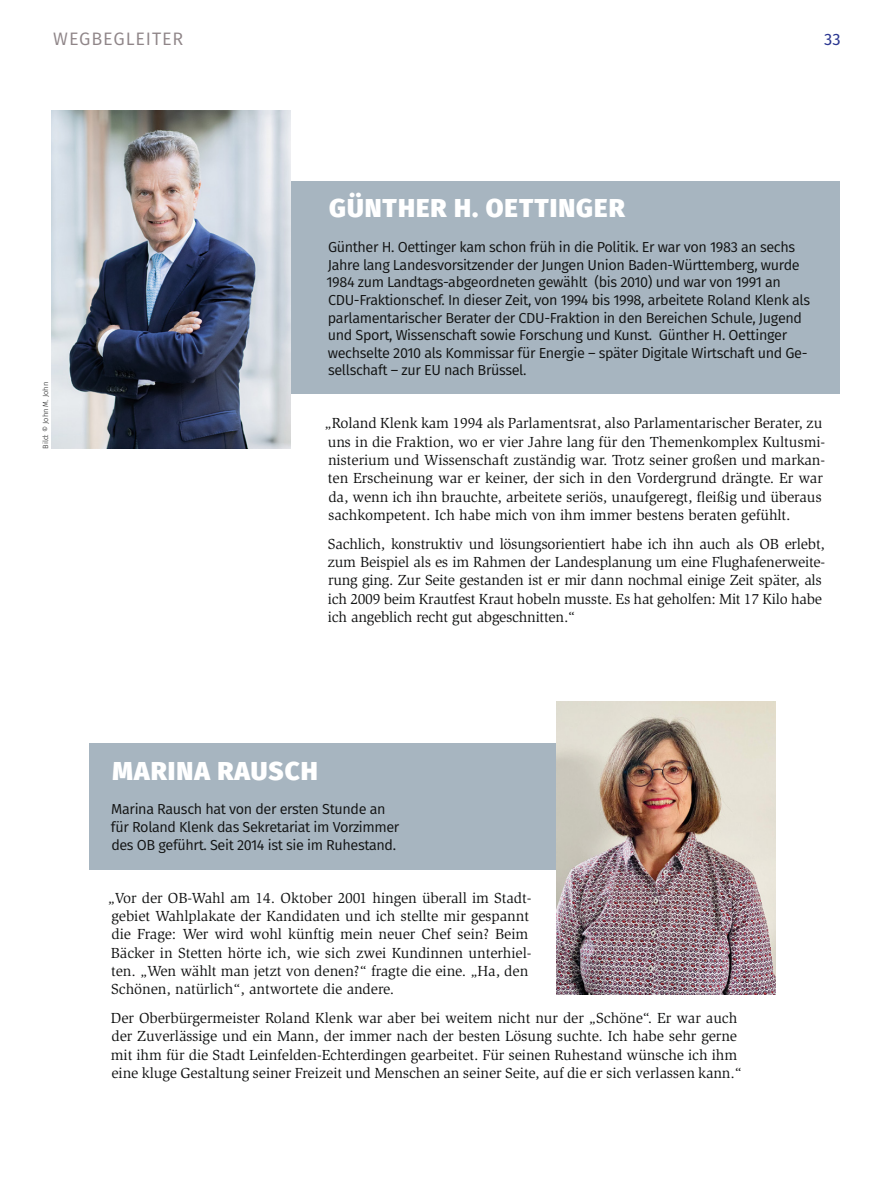
<style>
.page{position:relative;width:893px;height:1191px;background:#fff}
.page>*{position:absolute;margin:0;border:0;box-sizing:border-box;transform-origin:0 0}
.t1{font:800 25.8px "Fira Sans";letter-spacing:.04em;color:#fff}
.t2{font:18px "Fira Sans";letter-spacing:.05em;color:#8f8588}
.t3{font:16.5px "Fira Sans";color:#2b3791}
.t4{font:15px/18.3px "Slimbach Std";letter-spacing:-.005em;color:#111212}
.t5{font:14.55px/17.5px "Fira Sans";letter-spacing:-.025em;color:#111212}
.t6{font:300 7.5px "Fira Sans";color:#111212}
</style>
<div class="page">
<div style="left:218px;top:181px;width:622px;height:213px;background:#a7b5c0"></div>
<div style="left:89px;top:743px;width:494px;height:127px;background:#a7b5c0"></div>
<img style="left:557px;top:701px;width:219px;height:293px">
<img style="left:52px;top:111px;width:239px;height:337px">
<p class="t2" style="left:53px;top:26px;width:132px">WEGBEGLEITER</p>
<p class="t3" style="left:824px;top:26px;width:18px">33</p>
<p class="t6" style="left:40px;top:448px;width:68px;rotate:-90deg">Bild: © John M. John</p>
<h1 class="t1" style="left:329px;top:185px;width:297px">GÜNTHER H. OETTINGER</h1>
<p class="t5" style="left:326px;top:238px;width:485px">Günther H. Oettinger kam schon früh in die Politik. Er war von 1983 an sechs Jahre lang Landesvorsitzender der Jungen Union Baden-Württemberg, wurde 1984 zum Landtags-abgeordneten gewählt (bis 2010) und war von 1991 an CDU-Fraktionschef. In dieser Zeit, von 1994 bis 1998, arbeitete Roland Klenk als parlamentarischer Berater der CDU-Fraktion in den Bereichen Schule, Jugend und Sport, Wissenschaft sowie Forschung und Kunst. Günther H. Oettinger wechselte 2010 als Kommissar für Energie – später Digitale Wirtschaft und Ge&shy;sellschaft – zur EU nach Brüssel.</p>
<p class="t4" style="left:325px;top:414px;width:502px">„Roland Klenk kam 1994 als Parlamentsrat, also Parlamentarischer Berater, zu uns in die Fraktion, wo er vier Jahre lang für den Themenkomplex Kultusmi&shy;nisterium und Wissenschaft zuständig war. Trotz seiner großen und markan&shy;ten Erscheinung war er keiner, der sich in den Vordergrund drängte. Er war da, wenn ich ihn brauchte, arbeitete seriös, unaufgeregt, fleißig und überaus sachkompetent. Ich habe mich von ihm immer bestens beraten gefühlt.</p>
<p class="t4" style="left:328px;top:534px;width:499px">Sachlich, konstruktiv und lösungsorientiert habe ich ihn auch als OB erlebt, zum Beispiel als es im Rahmen der Landesplanung um eine Flughafenerweite&shy;rung ging. Zur Seite gestanden ist er mir dann nochmal einige Zeit später, als ich 2009 beim Krautfest Kraut hobeln musste. Es hat geholfen: Mit 17 Kilo habe ich angeblich recht gut abgeschnitten.“</p>
<h1 class="t1" style="left:113px;top:747px;width:207px">MARINA RAUSCH</h1>
<p class="t5" style="left:111px;top:800px;width:290px">Marina Rausch hat von der ersten Stunde an für Roland Klenk das Sekretariat im Vorzimmer des OB geführt. Seit 2014 ist sie im Ruhestand.</p>
<p class="t4" style="left:108px;top:888px;width:425px">„Vor der OB-Wahl am 14. Oktober 2001 hingen überall im Stadt&shy;gebiet Wahlplakate der Kandidaten und ich stellte mir gespannt die Frage: Wer wird wohl künftig mein neuer Chef sein? Beim Bäcker in Stetten hörte ich, wie sich zwei Kundinnen unterhiel&shy;ten. „Wen wählt man jetzt von denen?“ fragte die eine. „Ha, den Schönen, natürlich“, antwortete die andere.</p>
<p class="t4" style="left:111px;top:1009px;width:633px">Der Oberbürgermeister Roland Klenk war aber bei weitem nicht nur der „Schöne“. Er war auch der Zuverlässige und ein Mann, der immer nach der besten Lösung suchte. Ich habe sehr gerne mit ihm für die Stadt Leinfelden-Echterdingen gearbeitet. Für seinen Ruhestand wünsche ich ihm eine kluge Gestaltung seiner Freizeit und Menschen an seiner Seite, auf die er sich verlassen kann.“</p>
</div>
